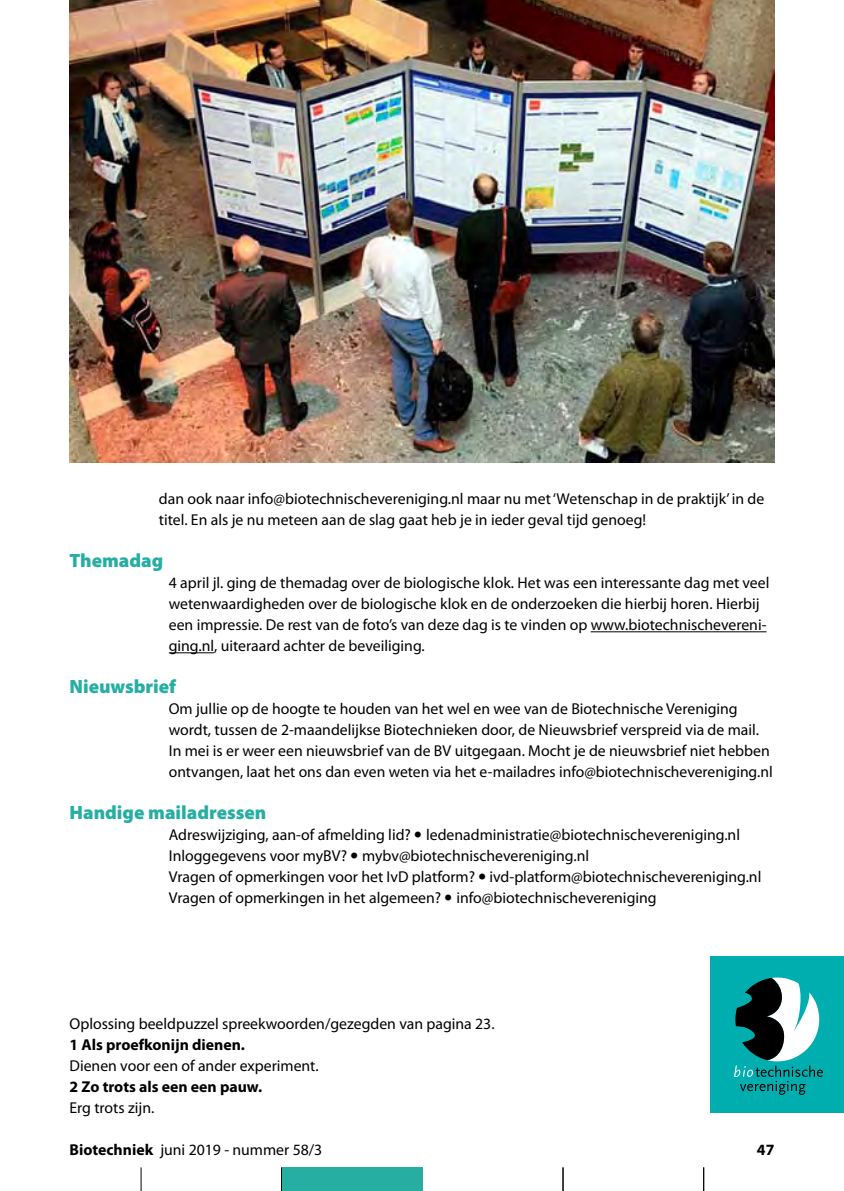
<style>
.page{position:relative;width:844px;height:1191px;background:#fff}
.page>*{position:absolute;margin:0;border:0;box-sizing:border-box;transform-origin:0 0}
.t1{font:900 19.25px "Myriad Pro";color:#27aea3}
.t2{font:15.75px/21px "Myriad Pro";color:#000}
.t3{font:700 15.75px "Myriad Pro";color:#000}
.s1{font-weight:900;font-size:21px}
.s2{font-weight:700}
</style>
<div class="page">
<svg style="left:141px;top:1167px;width:1px;height:24px"></svg>
<svg style="left:281px;top:1167px;width:1px;height:24px"></svg>
<svg style="left:422px;top:1167px;width:1px;height:24px"></svg>
<svg style="left:562px;top:1167px;width:1px;height:24px"></svg>
<svg style="left:703px;top:1167px;width:1px;height:24px"></svg>
<div style="left:282px;top:1167px;width:140px;height:24px;background:#27aea3"></div>
<hr style="left:590px;top:631px;width:176px;height:1px;background:#000">
<hr style="left:169px;top:652px;width:45px;height:1px;background:#000">
<div style="left:710px;top:956px;width:133px;height:156px;background:#00aeaf"></div>
<svg style="left:734px;top:977px;width:88px;height:117px"></svg>
<img style="left:69px;top:0;width:705px;height:462px">
<p class="t2" style="left:159px;top:488px;width:606px">dan ook naar info@biotechnischevereniging.nl maar nu met ‘Wetenschap in de praktijk’ in de titel. En als je nu meteen aan de slag gaat heb je in ieder geval tijd genoeg!</p>
<p class="t1" style="left:69px;top:548px;width:95px">Themadag</p>
<p class="t2" style="left:169px;top:572px;width:602px">4 april jl. ging de themadag over de biologische klok. Het was een interessante dag met veel wetenwaardigheden over de biologische klok en de onderzoeken die hierbij horen. Hierbij een impressie. De rest van de foto’s van deze dag is te vinden op www.biotechnischevereni&shy;ging.nl, uiteraard achter de beveiliging.</p>
<p class="t1" style="left:69px;top:674px;width:108px">Nieuwsbrief</p>
<p class="t2" style="left:169px;top:698px;width:605px">Om jullie op de hoogte te houden van het wel en wee van de Biotechnische Vereniging wordt, tussen de 2-maandelijkse Biotechnieken door, de Nieuwsbrief verspreid via de mail.<br>In mei is er weer een nieuwsbrief van de BV uitgegaan. Mocht je de nieuwsbrief niet hebben ontvangen, laat het ons dan even weten via het e-mailadres info@biotechnischevereniging.nl</p>
<p class="t1" style="left:69px;top:800px;width:198px">Handige mailadressen</p>
<p class="t2" style="left:169px;top:824px;width:594px">Adreswijziging, aan-of afmelding lid? <span class="s1">•</span> ledenadministratie@biotechnischevereniging.nl Inloggegevens voor myBV? <span class="s1">•</span> mybv@biotechnischevereniging.nl<br>Vragen of opmerkingen voor het IvD platform? <span class="s1">•</span> ivd-platform@biotechnischevereniging.nl Vragen of opmerkingen in het algemeen? <span class="s1">•</span> info@biotechnischevereniging</p>
<p class="t2" style="left:69px;top:1013px;width:426px">Oplossing beeldpuzzel spreekwoorden/gezegden van pagina 23.</p>
<p class="t3" style="left:69px;top:1034px;width:177px">1 Als proefkonijn dienen.</p>
<p class="t2" style="left:69px;top:1055px;width:251px">Dienen voor een of ander experiment.</p>
<p class="t3" style="left:69px;top:1076px;width:194px">2 Zo trots als een een pauw.</p>
<p class="t2" style="left:69px;top:1097px;width:86px">Erg trots zijn.</p>
<p class="t2" style="left:69px;top:1138px;width:254px"><span class="s2">Biotechniek</span> juni 2019 - nummer 58/3</p>
<p class="t3" style="left:756px;top:1139px;width:19px">47</p>
</div>
